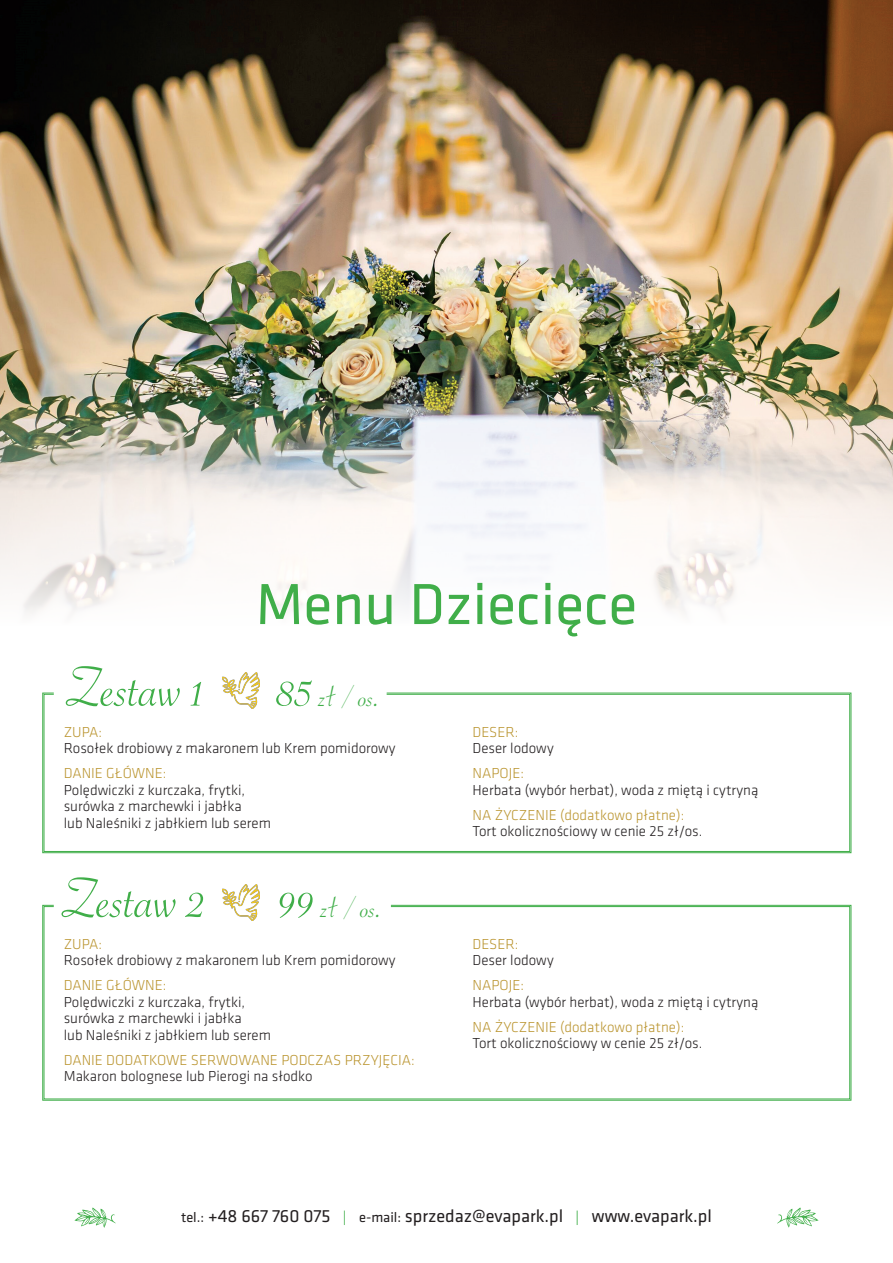
<style>
.page{position:relative;width:893px;height:1263px;background:#fff}
.page>*{position:absolute;margin:0;border:0;box-sizing:border-box;transform-origin:0 0}
.t1{font:60px "Savoye Let Plain";color:#40ae49}
.t2{font:60px "Klavika";color:#40ae49}
._01_txt_ramka{font:18.3px "Klavika";color:#231f20}
.t3{font:300 15px/16.5px "Klavika";color:#231f20}
.t4{font:300 15px/16.5px "Klavika";color:#bb9632}
.s1{font-size:30px}
.s2{color:#bb9632}
.s3{color:#231f20}
.s4{font-size:14.4px}
.s5{font-size:14.4px;color:#40ae49}
</style>
<div class="page">
<img style="left:0;top:0;width:893px;height:377px">
<img style="left:0;top:377px;width:893px;height:237px">
<svg style="left:42px;top:693px;width:809px;height:160px"></svg>
<svg style="left:42px;top:905px;width:809px;height:195px"></svg>
<svg style="left:777px;top:1207px;width:42px;height:20px"></svg>
<svg style="left:74px;top:1207px;width:42px;height:21px"></svg>
<img style="left:223px;top:672px;width:36px;height:36px">
<img style="left:223px;top:884px;width:36px;height:37px">
<p class="t2" style="left:256px;top:571px;width:383px">Menu Dziecięce</p>
<p class="t1" style="left:67px;top:648px;width:315px">Zestaw 1 85 <span class="s1">zł / os.</span></p>
<p class="t3" style="left:64px;top:723px;width:333px"><span class="s2">ZUPA:<br></span>Rosołek drobiowy z makaronem lub Krem pomidorowy</p>
<p class="t3" style="left:64px;top:765px;width:209px"><span class="s2">DANIE GŁÓWNE:<br></span>Polędwiczki z kurczaka, frytki, surówka z marchewki i jabłka<br>lub Naleśniki z jabłkiem lub serem</p>
<p class="t1" style="left:63px;top:859px;width:321px">Zestaw 2 99 <span class="s1">zł / os.</span></p>
<p class="t3" style="left:64px;top:936px;width:333px"><span class="s2">ZUPA:<br></span>Rosołek drobiowy z makaronem lub Krem pomidorowy</p>
<p class="t3" style="left:64px;top:977px;width:209px"><span class="s2">DANIE GŁÓWNE:<br></span>Polędwiczki z kurczaka, frytki, surówka z marchewki i jabłka<br>lub Naleśniki z jabłkiem lub serem</p>
<p class="t4" style="left:64px;top:1052px;width:353px">DANIE DODATKOWE SERWOWANE PODCZAS PRZYJĘCIA:<br><span class="s3">Makaron bolognese lub Pierogi na słodko</span></p>
<p class="t3" style="left:472px;top:723px;width:83px"><span class="s2">DESER:<br></span>Deser lodowy</p>
<p class="t3" style="left:472px;top:765px;width:287px"><span class="s2">NAPOJE:<br></span>Herbata (wybór herbat), woda z miętą i cytryną</p>
<p class="t3" style="left:472px;top:806px;width:231px"><span class="s2">NA ŻYCZENIE (dodatkowo płatne):<br></span>Tort okolicznościowy w cenie 25 zł/os.</p>
<p class="t3" style="left:472px;top:936px;width:83px"><span class="s2">DESER:<br></span>Deser lodowy</p>
<p class="t3" style="left:472px;top:977px;width:287px"><span class="s2">NAPOJE:<br></span>Herbata (wybór herbat), woda z miętą i cytryną</p>
<p class="t3" style="left:472px;top:1019px;width:231px"><span class="s2">NA ŻYCZENIE (dodatkowo płatne):<br></span>Tort okolicznościowy w cenie 25 zł/os.</p>
<p class="_01_txt_ramka" style="left:181px;top:1206px;width:532px"><span class="s4">tel.:</span> +48 667 760 075 <span class="s5">|</span> <span class="s4">e-mail:</span> sprzedaz@evapark.pl <span class="s5">|</span> www.evapark.pl</p>
</div>
